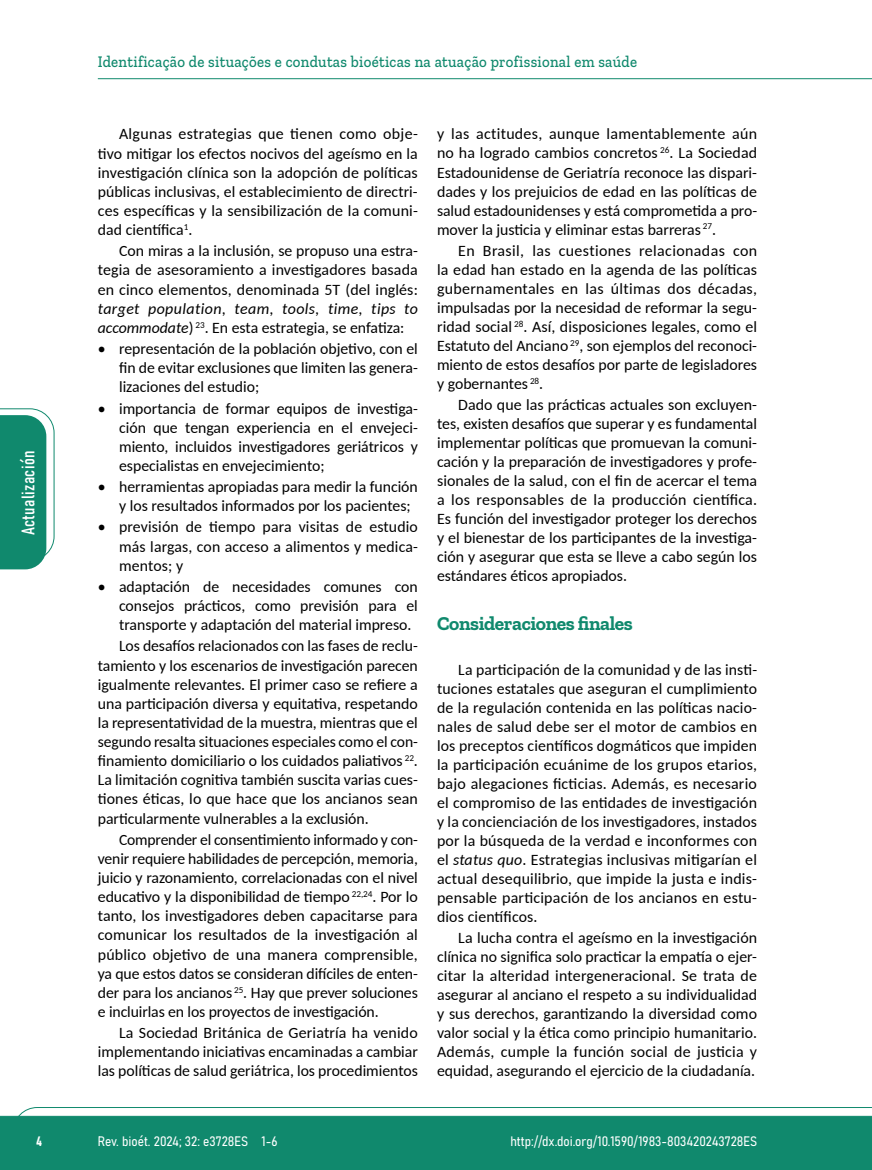
<style>
.page{position:relative;width:872px;height:1170px;background:#fff}
.page>*{position:absolute;margin:0;border:0;box-sizing:border-box;transform-origin:0 0}
.t1{font:700 19.5px "Zilla Slab";letter-spacing:-.02em;color:#10896d}
.t2{font:18px "Bahnschrift";letter-spacing:.02em;color:#fff}
.t3{font:500 16.5px "Zilla Slab";letter-spacing:.02em;color:#10896d;scale:.9 1}
.t4{font:15.75px/19px "Carlito";color:#000;text-align:justify}
.t5{font:italic 15.75px/19px "Carlito";letter-spacing:.025em;color:#000}
.t6{font:13.5px "Bahnschrift";color:#fff}
.s1{font-style:normal}
.s2{font-style:italic}
</style>
<div class="page">
<svg style="left:12px;top:1107px;width:860px;height:62px;background:#2e987f"></svg>
<hr style="left:98px;top:78px;width:774px;height:1px;background:#10896d">
<svg style="left:0;top:408px;width:55px;height:161px"></svg>
<p class="t2" style="left:15px;top:535px;width:86px;rotate:-90deg">Actualización</p>
<p class="t3" style="left:98px;top:53px;width:601px">Identificação de situações e condutas bioéticas na atuação profissional em saúde</p>
<p class="t4" style="left:98px;top:124px;width:321px;text-indent:21px">Algunas estrategias que tienen como obje&shy;tivo mitigar los efectos nocivos del ageísmo en la investigación clínica son la adopción de políticas públicas inclusivas, el establecimiento de directri&shy;ces específicas y la sensibilización de la comuni&shy;dad científica<sup>1</sup>.</p>
<p class="t4" style="left:98px;top:241px;width:321px;text-indent:21px">Con miras a la inclusión, se propuso una estra&shy;tegia de asesoramiento a investigadores basada en cinco elementos, denominada 5T (del inglés:</p>
<p class="t5" style="left:98px;top:298px;width:322px">target population, team, tools, time, tips to accommodate<span class="s1">)</span> <sup>23</sup><span class="s1">. En esta estrategia, se enfatiza:</span></p>
<p class="t4" style="left:119px;top:338px;width:300px;text-indent:-21px">• representación de la población objetivo, con el fin de evitar exclusiones que limiten las genera&shy;lizaciones del estudio;</p>
<p class="t4" style="left:119px;top:398px;width:300px;text-indent:-21px">• importancia de formar equipos de investiga&shy;ción que tengan experiencia en el envejeci&shy;miento, incluidos investigadores geriátricos y especialistas en envejecimiento;</p>
<p class="t4" style="left:119px;top:476px;width:300px;text-indent:-21px">• herramientas apropiadas para medir la función y los resultados informados por los pacientes;</p>
<p class="t4" style="left:119px;top:517px;width:300px;text-indent:-21px">• previsión de tiempo para visitas de estudio más largas, con acceso a alimentos y medica&shy;mentos; y</p>
<p class="t4" style="left:119px;top:576px;width:300px;text-indent:-21px">• adaptación de necesidades comunes con consejos prácticos, como previsión para el transporte y adaptación del material impreso.</p>
<p class="t4" style="left:98px;top:636px;width:322px;text-indent:21px">Los desafíos relacionados con las fases de reclu&shy;tamiento y los escenarios de investigación parecen igualmente relevantes. El primer caso se refiere a una participación diversa y equitativa, respetando la representatividad de la muestra, mientras que el segundo resalta situaciones especiales como el con&shy;finamiento domiciliario o los cuidados paliativos <sup>22</sup>.<br>La limitación cognitiva también suscita varias cues&shy;tiones éticas, lo que hace que los ancianos sean particularmente vulnerables a la exclusión.</p>
<p class="t4" style="left:98px;top:829px;width:321px;text-indent:21px">Comprender el consentimiento informado y con&shy;venir requiere habilidades de percepción, memoria, juicio y razonamiento, correlacionadas con el nivel educativo y la disponibilidad de tiempo <sup>22,24</sup>. Por lo tanto, los investigadores deben capacitarse para comunicar los resultados de la investigación al público objetivo de una manera comprensible, ya que estos datos se consideran difíciles de enten&shy;der para los ancianos <sup>25</sup>. Hay que prever soluciones e incluirlas en los proyectos de investigación.</p>
<p class="t4" style="left:98px;top:1022px;width:321px;text-indent:21px">La Sociedad Británica de Geriatría ha venido implementando iniciativas encaminadas a cambiar las políticas de salud geriátrica, los procedimientos</p>
<p class="t4" style="left:437px;top:124px;width:321px">y las actitudes, aunque lamentablemente aún no ha logrado cambios concretos <sup>26</sup>. La Sociedad Estadounidense de Geriatría reconoce las dispari&shy;dades y los prejuicios de edad en las políticas de salud estadounidenses y está comprometida a pro&shy;mover la justicia y eliminar estas barreras <sup>27</sup>.</p>
<p class="t4" style="left:437px;top:240px;width:322px;text-indent:21px">En Brasil, las cuestiones relacionadas con la edad han estado en la agenda de las políticas gubernamentales en las últimas dos décadas, impulsadas por la necesidad de reformar la segu&shy;ridad social <sup>28</sup>. Así, disposiciones legales, como el Estatuto del Anciano <sup>29</sup>, son ejemplos del reconoci&shy;miento de estos desafíos por parte de legisladores y gobernantes <sup>28</sup>.</p>
<p class="t4" style="left:437px;top:394px;width:322px;text-indent:21px">Dado que las prácticas actuales son excluyen&shy;tes, existen desafíos que superar y es fundamental implementar políticas que promuevan la comuni&shy;cación y la preparación de investigadores y profe&shy;sionales de la salud, con el fin de acercar el tema a los responsables de la producción científica.<br>Es función del investigador proteger los derechos y el bienestar de los participantes de la investiga&shy;ción y asegurar que esta se lleve a cabo según los estándares éticos apropiados.</p>
<p class="t1" style="left:437px;top:612px;width:197px">Consideraciones finales</p>
<p class="t4" style="left:437px;top:659px;width:322px;text-indent:21px">La participación de la comunidad y de las insti&shy;tuciones estatales que aseguran el cumplimiento de la regulación contenida en las políticas nacio&shy;nales de salud debe ser el motor de cambios en los preceptos científicos dogmáticos que impiden la participación ecuánime de los grupos etarios, bajo alegaciones ficticias. Además, es necesario el compromiso de las entidades de investigación y la concienciación de los investigadores, instados por la búsqueda de la verdad e inconformes con el <span class="s2">status quo</span>. Estrategias inclusivas mitigarían el actual desequilibrio, que impide la justa e indis&shy;pensable participación de los ancianos en estu&shy;dios científicos.</p>
<p class="t4" style="left:437px;top:927px;width:322px;text-indent:21px">La lucha contra el ageísmo en la investigación clínica no significa solo practicar la empatía o ejer&shy;citar la alteridad intergeneracional. Se trata de asegurar al anciano el respeto a su individualidad y sus derechos, garantizando la diversidad como valor social y la ética como principio humanitario.<br>Además, cumple la función social de justicia y equidad, asegurando el ejercicio de la ciudadanía.</p>
<p class="t6" style="left:36px;top:1130px;width:7px">4</p>
<p class="t6" style="left:98px;top:1131px;width:181px">Rev. bioét. 2024; 32: e3728ES 1-6</p>
<p class="t6" style="left:510px;top:1131px;width:248px">http://dx.doi.org/10.1590/1983-803420243728ES</p>
</div>
